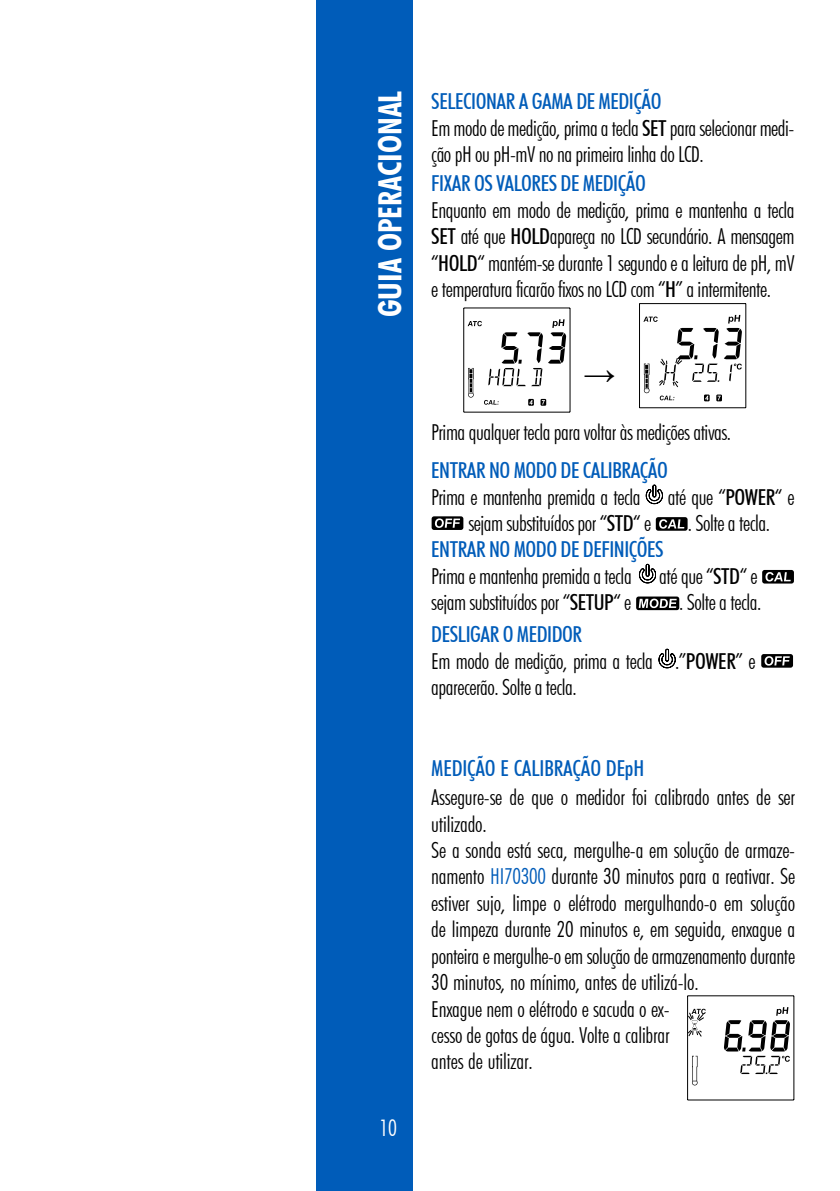
<style>
.page{position:relative;width:840px;height:1191px;background:#fff}
.page>*{position:absolute;margin:0;border:0;box-sizing:border-box;transform-origin:0 0}
.t1{font:700 condensed 32px "Futura BT";color:#fff}
.t2{font:32px "Times New Roman";color:#000}
.t3{font:300 condensed 22.8px "Futura BT";color:#fff}
.t4{font:300 condensed 22px/26.4px "Futura BT";letter-spacing:-.02em;color:#000}
.t5{font:500 condensed 22px "Futura BT";letter-spacing:-.02em;color:#005cb9}
.s1{font-weight:500;color:#005cb9}
.s2{font-weight:500}
.s3{color:#005cb9}
</style>
<div class="page">
<div style="left:316px;top:0;width:96px;height:1191px;background:#005cb9"></div>
<hr style="left:686px;top:995px;width:1px;height:105px;background:#000">
<hr style="left:687px;top:995px;width:106px;height:1px;background:#000">
<hr style="left:793px;top:995px;width:1px;height:105px;background:#000">
<hr style="left:687px;top:1099px;width:106px;height:1px;background:#000">
<svg style="left:692px;top:1055px;width:5px;height:30px"></svg>
<svg style="left:724px;top:1007px;width:65px;height:67px"></svg>
<svg style="left:687px;top:1008px;width:18px;height:28px"></svg>
<hr style="left:463px;top:308px;width:1px;height:104px;background:#000">
<hr style="left:463px;top:308px;width:106px;height:1px;background:#000">
<hr style="left:569px;top:308px;width:1px;height:104px;background:#000">
<hr style="left:463px;top:412px;width:106px;height:1px;background:#000">
<svg style="left:468px;top:368px;width:5px;height:29px"></svg>
<svg style="left:488px;top:319px;width:78px;height:67px"></svg>
<svg style="left:467px;top:321px;width:14px;height:5px"></svg>
<svg style="left:484px;top:400px;width:14px;height:5px"></svg>
<svg style="left:528px;top:399px;width:5px;height:7px"></svg>
<svg style="left:540px;top:399px;width:6px;height:7px"></svg>
<svg style="left:541px;top:400px;width:3px;height:4px"></svg>
<hr style="left:638px;top:303px;width:1px;height:105px;background:#000">
<hr style="left:639px;top:303px;width:106px;height:1px;background:#000">
<hr style="left:745px;top:303px;width:1px;height:105px;background:#000">
<hr style="left:639px;top:407px;width:106px;height:1px;background:#000">
<svg style="left:643px;top:315px;width:98px;height:86px"></svg>
<svg style="left:645px;top:484px;width:17px;height:20px"></svg>
<div style="left:431px;top:516px;width:32px;height:14px;background:#000;border-radius:2px"></div>
<svg style="left:434px;top:518px;width:26px;height:10px"></svg>
<svg style="left:655px;top:517px;width:32px;height:14px"></svg>
<svg style="left:658px;top:519px;width:26px;height:9px"></svg>
<svg style="left:638px;top:564px;width:17px;height:19px"></svg>
<svg style="left:761px;top:570px;width:32px;height:13px"></svg>
<svg style="left:765px;top:572px;width:25px;height:9px"></svg>
<svg style="left:635px;top:596px;width:44px;height:14px"></svg>
<svg style="left:638px;top:598px;width:38px;height:10px"></svg>
<svg style="left:658px;top:649px;width:17px;height:19px"></svg>
<svg style="left:760px;top:654px;width:32px;height:13px"></svg>
<svg style="left:764px;top:656px;width:25px;height:9px"></svg>
<h1 class="t1" style="left:370px;top:317px;width:228px;rotate:-90deg">GUIA OPERACIONAL</h1>
<p class="t3" style="left:379px;top:1114px;width:19px">10</p>
<p class="t4" style="left:431px;top:88px;width:364px"><span class="s1">SELECIONAR A GAMA DE MEDIÇÃO<br></span>Em modo de medição, prima a tecla <span class="s2">SET</span> para selecionar medi&shy;ção pH ou pH-mV no na primeira linha do LCD.</p>
<p class="t5" style="left:431px;top:170px;width:216px">FIXAR OS VALORES DE MEDIÇÃO</p>
<p class="t4" style="left:431px;top:196px;width:364px;text-align:justify">Enquanto em modo de medição, prima e mantenha a tecla <span class="s2">SET</span> até que <span class="s2">HOLD</span>apareça no LCD secundário. A mensagem “<span class="s2">HOLD</span>“ mantém-se durante 1 segundo e a leitura de pH, mV e temperatura ficarão fixos no LCD com “<span class="s2">H</span>” a intermitente.</p>
<h1 class="t2" style="left:583px;top:352px;width:33px">→</h1>
<p class="t4" style="left:431px;top:419px;width:301px">Prima qualquer tecla para voltar às medições ativas.</p>
<p class="t5" style="left:431px;top:457px;width:238px">ENTRAR NO MODO DE CALIBRAÇÃO</p>
<p class="t4" style="left:431px;top:483px;width:364px">Prima e mantenha premida a tecla até que “<span class="s2">POWER</span>“ e</p>
<p class="t4" style="left:468px;top:510px;width:184px">sejam substituídos por “<span class="s2">STD</span>“ e</p>
<p class="t4" style="left:687px;top:510px;width:84px">. Solte a tecla.</p>
<p class="t5" style="left:431px;top:536px;width:234px">ENTRAR NO MODO DE DEFINIÇÕES</p>
<p class="t4" style="left:431px;top:562px;width:202px">Prima e mantenha premida a tecla</p>
<p class="t4" style="left:659px;top:562px;width:100px">até que “<span class="s2">STD</span>“ e</p>
<p class="t4" style="left:431px;top:589px;width:201px">sejam substituídos por “<span class="s2">SETUP</span>“ e</p>
<p class="t4" style="left:678px;top:589px;width:84px">. Solte a tecla.</p>
<p class="t4" style="left:431px;top:621px;width:325px"><span class="s1">DESLIGAR O MEDIDOR<br></span>Em modo de medição, prima a tecla .”<span class="s2">POWER</span>” e aparecerão. Solte a tecla.</p>
<p class="t5" style="left:431px;top:755px;width:214px">MEDIÇÃO E CALIBRAÇÃO DEpH</p>
<p class="t4" style="left:431px;top:784px;width:365px">Assegure-se de que o medidor foi calibrado antes de ser utilizado.<br>Se a sonda está seca, mergulhe-a em solução de armaze&shy;namento <span class="s3">HI70300</span> durante 30 minutos para a reativar. Se estiver sujo, limpe o elétrodo mergulhando-o em solução de limpeza durante 20 minutos e, em seguida, enxague a ponteira e mergulhe-o em solução de armazenamento durante 30 minutos, no mínimo, antes de utilizá-lo.<br>Enxague nem o elétrodo e sacuda o ex-<br>cesso de gotas de água. Volte a calibrar<br>antes de utilizar.</p>
</div>
